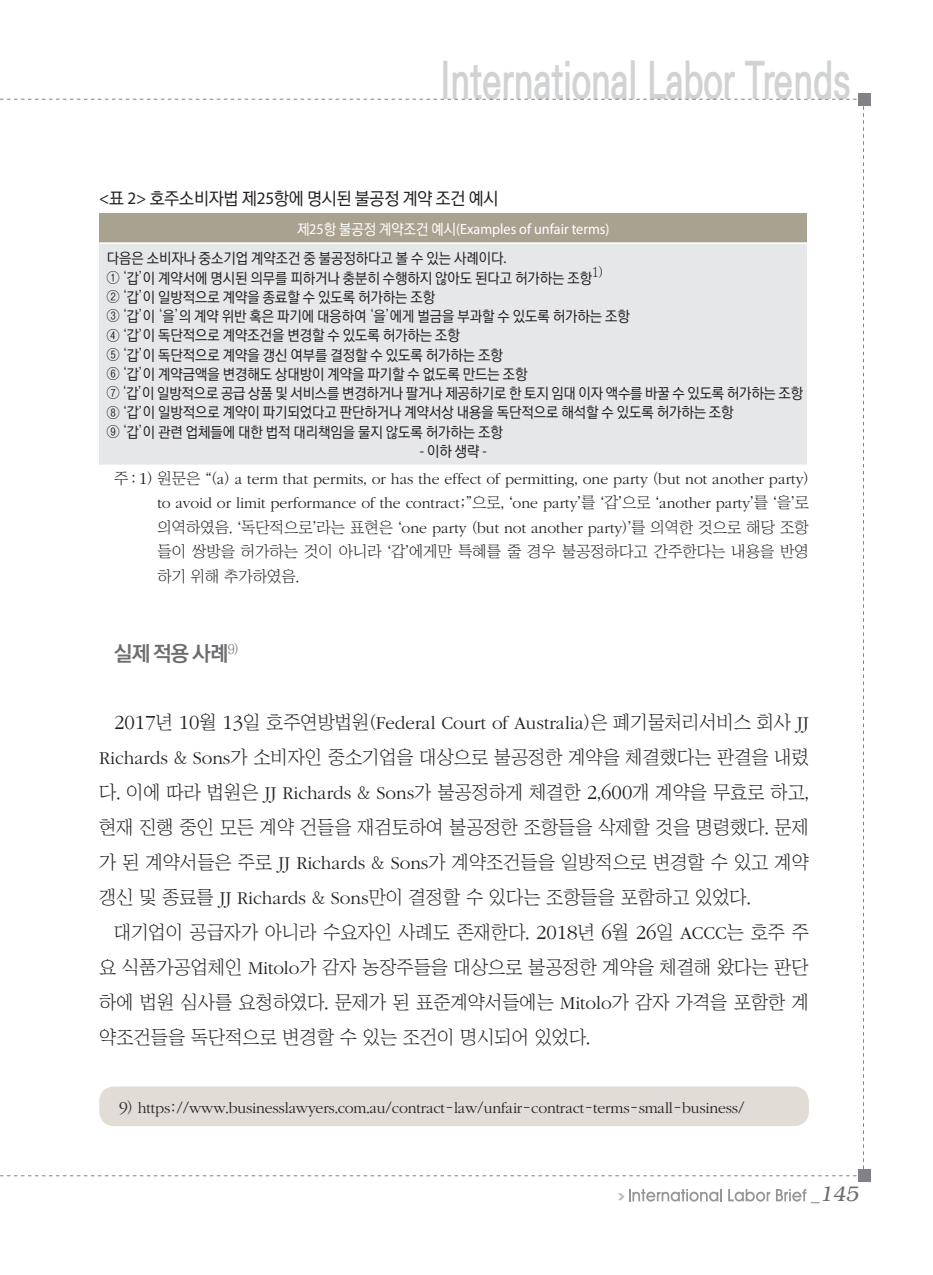
<style>
.page{position:relative;width:933px;height:1275px;background:#fff}
.page>*{position:absolute;margin:0;border:0;box-sizing:border-box;transform-origin:0 0}
.t1{font:700 50.4px "Ko Pub Dotum";color:#d1d2d4;scale:.7 1}
.중제목{font:700 21px "Ko Pub Dotum";color:#6c6d70}
.t2{font:italic 300 21px "Bookman";color:#6c6d70}
.본문{font:18.9px/35px "Chosunilbo NM";color:#231f20;text-align:justify}
.표_제목{font:500 17.5px "Ko Pub Dotum";letter-spacing:-.01em;color:#231f20}
.주{font:300 15.75px/24.5px "ITC Garamond Std";color:#231f20;text-align:justify}
.각주{font:300 15.75px "ITC Garamond Std";letter-spacing:-.01em;color:#231f20}
.표_본문{font:500 14.88px "Ko Pub Dotum";color:#231f20;scale:.95 1}
.표_분류_가운데{font:14.88px "Myriad Pro";color:#fff;scale:.95 1}
.t3{font:700 7.88px "Ko Pub Dotum";color:#939598;scale:2 1}
.s1{font-family:"Myriad Pro";font-weight:400}
.s2{font-family:"Ko Pub Dotum";font-weight:500}
.s3{font-weight:300}
.s4{font-family:"Chosunilbo NM";font-weight:400}
.s5{font-size:17.32px}
.s6{font-family:"ITC Garamond Std";font-weight:300;font-size:20.82px}
.s7{font-family:"ITC Garamond Std";font-weight:300}
.s8{font-family:"Helvetica";font-weight:400;font-style:normal;font-size:17.5px}
</style>
<div class="page">
<div style="left:858px;top:93px;width:12px;height:12px;background:#808285"></div>
<div style="left:858px;top:1170px;width:12px;height:12px;background:#808285"></div>
<svg style="left:629px;top:1189px;width:93px;height:13px"></svg>
<svg style="left:728px;top:1189px;width:42px;height:13px"></svg>
<svg style="left:776px;top:1189px;width:30px;height:12px"></svg>
<div style="left:99px;top:1086px;width:710px;height:40px;background:#e1dcd5;border-radius:15px"></div>
<div style="left:99px;top:213px;width:708px;height:30px;background:#aaa291"></div>
<div style="left:99px;top:243px;width:708px;height:222px;background:#e6e7e9"></div>
<hr style="left:99px;top:242px;width:708px;height:2px;background:#fff">
<h1 class="t1" style="left:440px;top:56px;width:588px">International Labor Trends</h1>
<p class="표_제목" style="left:99px;top:189px;width:401px"><span class="s1">&lt;</span>표 <span class="s1">2&gt;</span> 호주소비자법 제<span class="s1">25</span>항에 명시된 불공정 계약 조건 예시</p>
<p class="표_분류_가운데" style="left:297px;top:220px;width:330px"><span class="s2">제</span>25<span class="s2">항 불공정 계약조건 예시</span>(Examples of unfair terms)</p>
<p class="표_본문" style="left:107px;top:251px;width:422px">다음은 소비자나 중소기업 계약조건 중 불공정하다고 볼 수 있는 사례이다<span class="s1">.</span></p>
<p class="표_본문" style="left:107px;top:271px;width:524px">① <span class="s3">‘</span>갑<span class="s3">’</span>이 계약서에 명시된 의무를 피하거나 충분히 수행하지 않아도 된다고 허가하는 조항<sup>1)</sup></p>
<p class="표_본문" style="left:107px;top:290px;width:347px">② <span class="s3">‘</span>갑<span class="s3">’</span>이 일방적으로 계약을 종료할 수 있도록 허가하는 조항</p>
<p class="표_본문" style="left:107px;top:309px;width:552px">③ <span class="s3">‘</span>갑<span class="s3">’</span>이 <span class="s3">‘</span>을<span class="s3">’</span>의 계약 위반 혹은 파기에 대응하여 <span class="s3">‘</span>을<span class="s3">’</span>에게 벌금을 부과할 수 있도록 허가하는 조항</p>
<p class="표_본문" style="left:107px;top:328px;width:373px">④ <span class="s3">‘</span>갑<span class="s3">’</span>이 독단적으로 계약조건을 변경할 수 있도록 허가하는 조항</p>
<p class="표_본문" style="left:107px;top:348px;width:418px">⑤ <span class="s3">‘</span>갑<span class="s3">’</span>이 독단적으로 계약을 갱신 여부를 결정할 수 있도록 허가하는 조항</p>
<p class="표_본문" style="left:107px;top:367px;width:444px">⑥ <span class="s3">‘</span>갑<span class="s3">’</span>이 계약금액을 변경해도 상대방이 계약을 파기할 수 없도록 만드는 조항</p>
<p class="표_본문" style="left:107px;top:386px;width:734px">⑦ <span class="s3">‘</span>갑<span class="s3">’</span>이 일방적으로 공급 상품 및 서비스를 변경하거나 팔거나 제공하기로 한 토지 임대 이자 액수를 바꿀 수 있도록 허가하는 조항</p>
<p class="표_본문" style="left:107px;top:405px;width:661px">⑧ <span class="s3">‘</span>갑<span class="s3">’</span>이 일방적으로 계약이 파기되었다고 판단하거나 계약서상 내용을 독단적으로 해석할 수 있도록 허가하는 조항</p>
<p class="표_본문" style="left:107px;top:425px;width:418px">⑨ <span class="s3">‘</span>갑<span class="s3">’</span>이 관련 업체들에 대한 법적 대리책임을 물지 않도록 허가하는 조항</p>
<p class="표_본문" style="left:420px;top:444px;width:72px"><span class="s1">-</span> 이하 생략 <span class="s1">-</span></p>
<p class="주" style="left:157px;top:467px;width:653px;text-indent:-43px"><span class="s4">주 :</span> <span class="s5">1</span><span class="s4">) 원문은 “(</span>a<span class="s4">)</span> a term that permits<span class="s4">,</span> or has the effect of permitting<span class="s4">,</span> one party <span class="s4">(</span>but not another party<span class="s4">) </span>to avoid or limit performance of the contract<span class="s4">;”으로, ‘</span>one party<span class="s4">’를 ‘갑’으로 ‘</span>another party<span class="s4">’를 ‘을’로 의역하였음. ‘독단적으로’라는 표현은 ‘</span>one party <span class="s4">(</span>but not another party<span class="s4">)’를 의역한 것으로 해당 조항 들이 쌍방을 허가하는 것이 아니라 ‘갑’에게만 특혜를 줄 경우 불공정하다고 간주한다는 내용을 반영 하기 위해 추가하였음.</span></p>
<p class="중제목" style="left:114px;top:643px;width:126px">실제 적용 사례<sup>9)</sup></p>
<p class="본문" style="left:99px;top:704px;width:711px;text-indent:15px"><span class="s6">2017</span>년 <span class="s6">10</span>월 <span class="s6">13</span>일 호주연방법원(<span class="s7">Federal Court of Australia</span>)은 폐기물처리서비스 회사 <span class="s7">JJ Richards</span> &amp; <span class="s7">Sons</span>가 소비자인 중소기업을 대상으로 불공정한 계약을 체결했다는 판결을 내렸 다. 이에 따라 법원은 <span class="s7">JJ Richards</span> &amp; <span class="s7">Sons</span>가 불공정하게 체결한 <span class="s6">2</span>,<span class="s6">600</span>개 계약을 무효로 하고, 현재 진행 중인 모든 계약 건들을 재검토하여 불공정한 조항들을 삭제할 것을 명령했다. 문제 가 된 계약서들은 주로 <span class="s7">JJ Richards</span> &amp; <span class="s7">Sons</span>가 계약조건들을 일방적으로 변경할 수 있고 계약 갱신 및 종료를 <span class="s7">JJ Richards</span> &amp; <span class="s7">Sons</span>만이 결정할 수 있다는 조항들을 포함하고 있었다.</p>
<p class="본문" style="left:99px;top:914px;width:711px;text-indent:15px">대기업이 공급자가 아니라 수요자인 사례도 존재한다. <span class="s6">2018</span>년 <span class="s6">6</span>월 <span class="s6">26</span>일 <span class="s7">ACCC</span>는 호주 주 요 식품가공업체인 <span class="s7">Mitolo</span>가 감자 농장주들을 대상으로 불공정한 계약을 체결해 왔다는 판단 하에 법원 심사를 요청하였다. 문제가 된 표준계약서들에는 <span class="s7">Mitolo</span>가 감자 가격을 포함한 계 약조건들을 독단적으로 변경할 수 있는 조건이 명시되어 있었다.</p>
<p class="각주" style="left:119px;top:1100px;width:627px"><span class="s5">9</span><span class="s4">)</span> https<span class="s4">://</span>www<span class="s4">.</span>businesslawyers<span class="s4">.</span>com<span class="s4">.</span>au<span class="s4">/</span>contract<span class="s4">-</span>law<span class="s4">/</span>unfair<span class="s4">-</span>contract<span class="s4">-</span>terms<span class="s4">-</span>small<span class="s4">-</span>business<span class="s4">/</span></p>
<p class="t3" style="left:618px;top:1192px;width:5px">》</p>
<p class="t2" style="left:811px;top:1182px;width:49px"><span class="s8">_</span>145</p>
</div>
